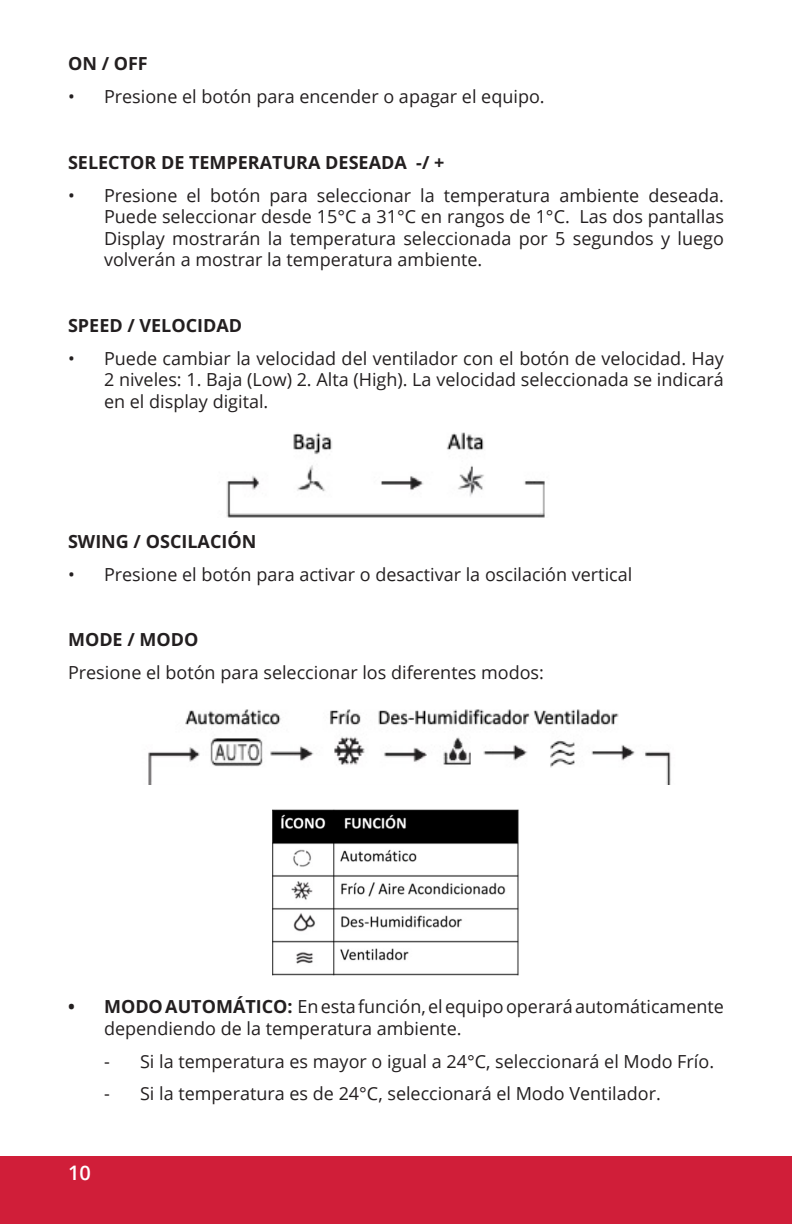
<style>
.page{position:relative;width:792px;height:1224px;background:#fff}
.page>*{position:absolute;margin:0;border:0;box-sizing:border-box;transform-origin:0 0}
.t1{font:600 20px "Open Sans";color:#fff}
.t2{font:18px/21.6px "Open Sans";color:#231f20;text-align:justify}
.t3{font:700 18px "Open Sans";color:#231f20}
.s1{font-weight:700}
</style>
<div class="page">
<div style="left:0;top:1156px;width:792px;height:68px;background:#d01e39"></div>
<img style="left:226px;top:432px;width:319px;height:85px">
<img style="left:148px;top:709px;width:523px;height:76px">
<img style="left:273px;top:809px;width:246px;height:167px">
<p class="t3" style="left:68px;top:51px;width:81px">ON / OFF</p>
<p class="t2" style="left:68px;top:85px;width:478px">• Presione el botón para encender o apagar el equipo.</p>
<p class="t3" style="left:68px;top:150px;width:378px">SELECTOR DE TEMPERATURA DESEADA -/ +</p>
<p class="t2" style="left:104px;top:184px;width:621px;text-indent:-36px">• Presione el botón para seleccionar la temperatura ambiente deseada.<br>Puede seleccionar desde 15°C a 31°C en rangos de 1°C. Las dos pantallas Display mostrarán la temperatura seleccionada por 5 segundos y luego volverán a mostrar la temperatura ambiente.</p>
<p class="t3" style="left:68px;top:313px;width:176px">SPEED / VELOCIDAD</p>
<p class="t2" style="left:104px;top:347px;width:621px;text-indent:-36px">• Puede cambiar la velocidad del ventilador con el botón de velocidad. Hay 2 niveles: 1. Baja (Low) 2. Alta (High). La velocidad seleccionada se indicará en el display digital.</p>
<p class="t3" style="left:68px;top:529px;width:190px">SWING / OSCILACIÓN</p>
<p class="t2" style="left:68px;top:563px;width:566px">• Presione el botón para activar o desactivar la oscilación vertical</p>
<p class="t3" style="left:68px;top:627px;width:132px">MODE / MODO</p>
<p class="t2" style="left:68px;top:662px;width:477px">Presione el botón para seleccionar los diferentes modos:</p>
<p class="t2" style="left:104px;top:995px;width:621px;text-indent:-36px"><span class="s1">• MODO AUTOMÁTICO:</span> En esta función, el equipo operará automáticamente dependiendo de la temperatura ambiente.</p>
<p class="t2" style="left:104px;top:1050px;width:612px">- Si la temperatura es mayor o igual a 24°C, seleccionará el Modo Frío.</p>
<p class="t2" style="left:104px;top:1083px;width:558px">- Si la temperatura es de 24°C, seleccionará el Modo Ventilador.</p>
<p class="t1" style="left:68px;top:1160px;width:24px">10</p>
</div>
